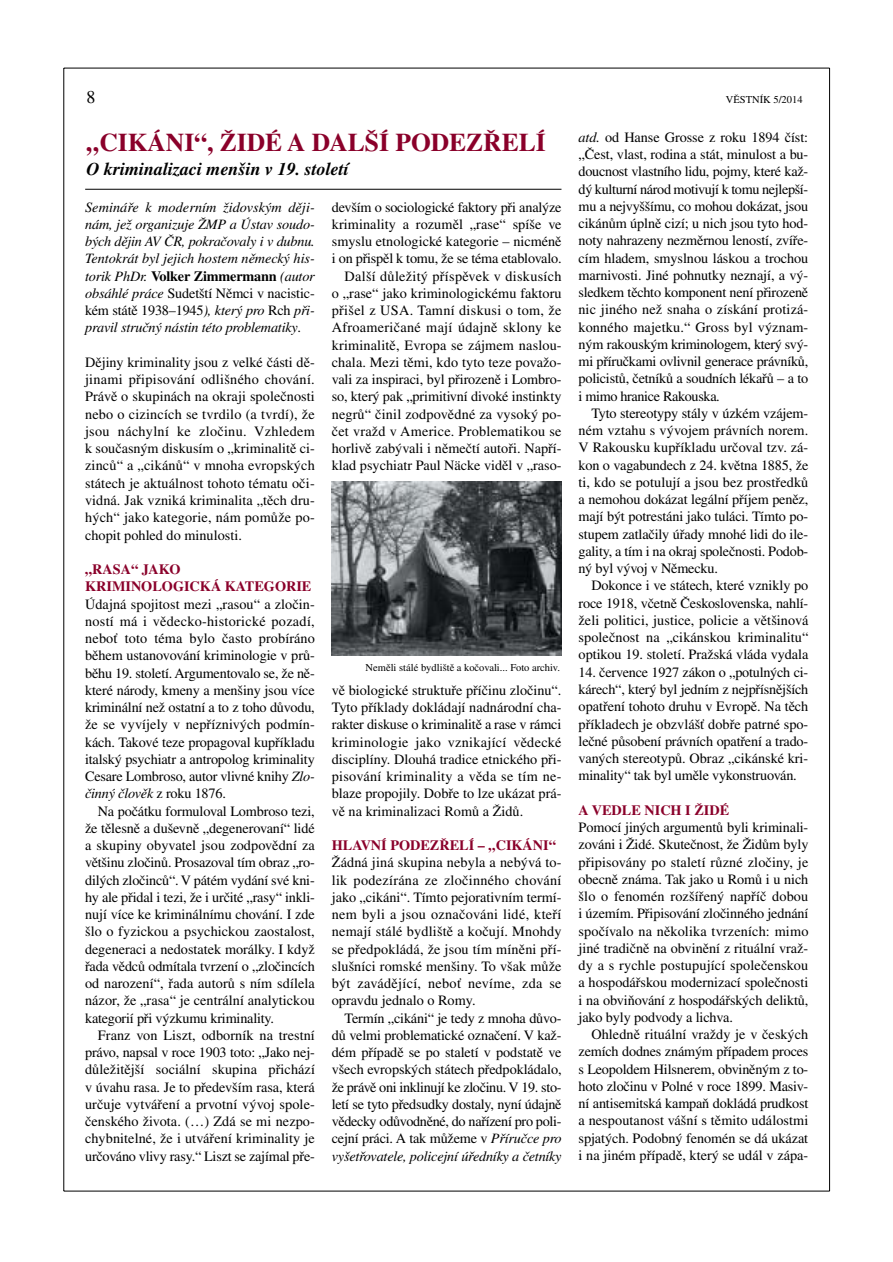
<style>
.page{position:relative;width:893px;height:1262px;background:#fff}
.page>*{position:absolute;margin:0;border:0;box-sizing:border-box;transform-origin:0 0}
.t1{font:700 25.5px "Times CE";color:#8a002a}
.t2{font:italic 700 18px "Times CE";color:#000}
.t3{font:18px "Times CE";color:#000}
.t4{font:14.25px/17.2px "Times CE";color:#000;text-align:justify}
.t5{font:italic 14.25px/17.2px "Times CE";letter-spacing:-.015em;color:#000;text-align:justify}
.t6{font:700 14.25px/17.2px "Times CE";color:#8a002a}
.t7{font:10.5px "Times CE";color:#000}
.s1{font-style:italic}
.s2{font-weight:700;font-style:normal}
.s3{font-style:normal}
</style>
<div class="page">
<hr style="left:63px;top:68px;width:1px;height:1123px;background:#000">
<hr style="left:64px;top:1190px;width:765px;height:1px;background:#000">
<hr style="left:829px;top:68px;width:1px;height:1123px;background:#000">
<hr style="left:64px;top:68px;width:765px;height:1px;background:#000">
<hr style="left:85px;top:189px;width:476px;height:1px;background:#000">
<img style="left:332px;top:481px;width:229px;height:174px">
<p class="t3" style="left:87px;top:91px;width:10px">8</p>
<p class="t7" style="left:726px;top:96px;width:78px">VĚSTNÍK 5/2014</p>
<h1 class="t1" style="left:87px;top:133px;width:460px">„CIKÁNI“, ŽIDÉ A DALŠÍ PODEZŘELÍ</h1>
<p class="t2" style="left:87px;top:162px;width:263px">O kriminalizaci menšin v 19. století</p>
<p class="t4" style="left:578px;top:130px;width:231px"><span class="s1">atd.</span> od Hanse Grosse z roku 1894 číst: „Čest, vlast, rodina a stát, minulost a bu&shy;doucnost vlastního lidu, pojmy, které kaž&shy;dý kulturní národ motivují k tomu nejlepší&shy;mu a nejvyššímu, co mohou dokázat, jsou cikánům úplně cizí; u nich jsou tyto hod&shy;noty nahrazeny nezměrnou leností, zvíře&shy;cím hladem, smyslnou láskou a trochou marnivosti. Jiné pohnutky neznají, a vý&shy;sledkem těchto komponent není přirozeně nic jiného než snaha o získání protizá&shy;konného majetku.“ Gross byl význam&shy;ným rakouským kriminologem, který svý&shy;mi příručkami ovlivnil generace právníků, policistů, četníků a soudních lékařů – a to i mimo hranice Rakouska.</p>
<p class="t4" style="left:578px;top:406px;width:231px;text-indent:13px">Tyto stereotypy stály v úzkém vzájem&shy;ném vztahu s vývojem právních norem.<br>V Rakousku kupříkladu určoval tzv. zá&shy;kon o vagabundech z 24. května 1885, že ti, kdo se potulují a jsou bez prostředků a nemohou dokázat legální příjem peněz, mají být potrestáni jako tuláci. Tímto po&shy;stupem zatlačily úřady mnohé lidi do ile&shy;gality, a tím i na okraj společnosti. Podob&shy;ný byl vývoj v Německu.</p>
<p class="t4" style="left:578px;top:578px;width:231px;text-indent:13px">Dokonce i ve státech, které vznikly po roce 1918, včetně Československa, nahlí&shy;želi politici, justice, policie a většinová společnost na „cikánskou kriminalitu“ optikou 19. století. Pražská vláda vydala</p>
<p class="t4" style="left:578px;top:664px;width:231px">14. července 1927 zákon o „potulných ci&shy;kárech“, který byl jedním z nejpřísnějších opatření tohoto druhu v Evropě. Na těch příkladech je obzvlášť dobře patrné spo&shy;lečné působení právních opatření a trado&shy;vaných stereotypů. Obraz „cikánské kri&shy;minality“ tak byl uměle vykonstruován.</p>
<p class="t6" style="left:578px;top:802px;width:152px">A VEDLE NICH I ŽIDÉ</p>
<p class="t4" style="left:578px;top:820px;width:231px">Pomocí jiných argumentů byli kriminali&shy;zováni i Židé. Skutečnost, že Židům byly připisovány po staletí různé zločiny, je obecně známa. Tak jako u Romů i u nich šlo o fenomén rozšířený napříč dobou i územím. Připisování zločinného jednání spočívalo na několika tvrzeních: mimo jiné tradičně na obvinění z rituální vraž&shy;dy a s rychle postupující společenskou a hospodářskou modernizací společnosti i na obviňování z hospodářských deliktů, jako byly podvody a lichva.</p>
<p class="t4" style="left:578px;top:1027px;width:231px;text-indent:13px">Ohledně rituální vraždy je v českých zemích dodnes známým případem proces s Leopoldem Hilsnerem, obviněným z to&shy;hoto zločinu v Polné v roce 1899. Masiv&shy;ní antisemitská kampaň dokládá prudkost a nespoutanost vášní s těmito událostmi spjatých. Podobný fenomén se dá ukázat i na jiném případě, který se udál v zápa-</p>
<p class="t4" style="left:332px;top:199px;width:231px;text-align:right">devším o sociologické faktory při analýze kriminality a rozuměl „rase“ spíše ve smyslu etnologické kategorie – nicméně i on přispěl k tomu, že se téma etablovalo.<br>Další důležitý příspěvek v diskusích<br>o „rase“ jako kriminologickému faktoru přišel z USA. Tamní diskusi o tom, že Afroameričané mají údajně sklony ke kriminalitě, Evropa se zájmem naslou&shy;chala. Mezi těmi, kdo tyto teze považo&shy;vali za inspiraci, byl přirozeně i Lombro&shy;so, který pak „primitivní divoké instinkty negrů“ činil zodpovědné za vysoký po&shy;čet vražd v Americe. Problematikou se horlivě zabývali i němečtí autoři. Napří&shy;klad psychiatr Paul Näcke viděl v „raso-</p>
<p class="t5" style="left:85px;top:199px;width:231px">Semináře k moderním židovským ději&shy;nám, jež organizuje ŽMP a Ústav soudo&shy;bých dějin AV ČR, pokračovaly i v dubnu.<br>Tentokrát byl jejich hostem německý his&shy;torik PhDr. <span class="s2">Volker Zimmermann</span> (autor obsáhlé práce <span class="s3">Sudetští Němci v nacistic&shy;kém státě 1938–1945</span>), který pro <span class="s3">Rch</span> při&shy;pravil stručný nástin této problematiky<span class="s3">.</span></p>
<p class="t4" style="left:85px;top:355px;width:231px">Dějiny kriminality jsou z velké části dě&shy;jinami připisování odlišného chování.<br>Právě o skupinách na okraji společnosti nebo o cizincích se tvrdilo (a tvrdí), že jsou náchylní ke zločinu. Vzhledem k současným diskusím o „kriminalitě ci&shy;zinců“ a „cikánů“ v mnoha evropských státech je aktuálnost tohoto tématu oči&shy;vidná. Jak vzniká kriminalita „těch dru&shy;hých“ jako kategorie, nám pomůže po&shy;chopit pohled do minulosti.</p>
<p class="t6" style="left:85px;top:562px;width:228px">„RASA“ JAKO<br>KRIMINOLOGICKÁ KATEGORIE</p>
<p class="t4" style="left:85px;top:596px;width:231px">Údajná spojitost mezi „rasou“ a zločin&shy;ností má i vědecko-historické pozadí, neboť toto téma bylo často probíráno během ustanovování kriminologie v prů&shy;běhu 19. století. Argumentovalo se, že ně&shy;které národy, kmeny a menšiny jsou více kriminální než ostatní a to z toho důvodu, že se vyvíjely v nepříznivých podmín&shy;kách. Takové teze propagoval kupříkladu italský psychiatr a antropolog kriminality Cesare Lombroso, autor vlivné knihy <span class="s1">Zlo&shy;činný člověk</span> z roku 1876.</p>
<p class="t4" style="left:85px;top:803px;width:231px;text-indent:13px">Na počátku formuloval Lombroso tezi, že tělesně a duševně „degenerovaní“ lidé a skupiny obyvatel jsou zodpovědní za většinu zločinů. Prosazoval tím obraz „ro&shy;dilých zločinců“. V pátém vydání své kni&shy;hy ale přidal i tezi, že i určité „rasy“ inkli&shy;nují více ke kriminálnímu chování. I zde šlo o fyzickou a psychickou zaostalost, degeneraci a nedostatek morálky. I když řada vědců odmítala tvrzení o „zločincích od narození“, řada autorů s ním sdílela názor, že „rasa“ je centrální analytickou kategorií při výzkumu kriminality.</p>
<p class="t4" style="left:85px;top:1027px;width:231px;text-indent:13px">Franz von Liszt, odborník na trestní právo, napsal v roce 1903 toto: „Jako nej&shy;důležitější sociální skupina přichází v úvahu rasa. Je to především rasa, která určuje vytváření a prvotní vývoj spole&shy;čenského života. (…) Zdá se mi nezpo&shy;chybnitelné, že i utváření kriminality je určováno vlivy rasy.“ Liszt se zajímal pře-</p>
<p class="t7" style="left:365px;top:664px;width:196px">Neměli stálé bydliště a kočovali... Foto archiv.</p>
<p class="t4" style="left:332px;top:682px;width:231px">vě biologické struktuře příčinu zločinu“.<br>Tyto příklady dokládají nadnárodní cha&shy;rakter diskuse o kriminalitě a rase v rámci kriminologie jako vznikající vědecké disciplíny. Dlouhá tradice etnického při&shy;pisování kriminality a věda se tím ne&shy;blaze propojily. Dobře to lze ukázat prá&shy;vě na kriminalizaci Romů a Židů.</p>
<p class="t6" style="left:332px;top:838px;width:225px">HLAVNÍ PODEZŘELÍ – „CIKÁNI“</p>
<p class="t4" style="left:332px;top:855px;width:231px">Žádná jiná skupina nebyla a nebývá to&shy;lik podezírána ze zločinného chování jako „cikáni“. Tímto pejorativním termí&shy;nem byli a jsou označováni lidé, kteří nemají stálé bydliště a kočují. Mnohdy se předpokládá, že jsou tím míněni pří&shy;slušníci romské menšiny. To však může být zavádějící, neboť nevíme, zda se opravdu jednalo o Romy.</p>
<p class="t4" style="left:332px;top:1010px;width:231px;text-indent:13px">Termín „cikáni“ je tedy z mnoha důvo&shy;dů velmi problematické označení. V kaž&shy;dém případě se po staletí v podstatě ve všech evropských státech předpokládalo, že právě oni inklinují ke zločinu. V 19. sto&shy;letí se tyto předsudky dostaly, nyní údajně vědecky odůvodněné, do nařízení pro poli&shy;cejní práci. A tak můžeme v <span class="s1">Příručce pro vyšetřovatele, policejní úředníky a četníky</span></p>
</div>
